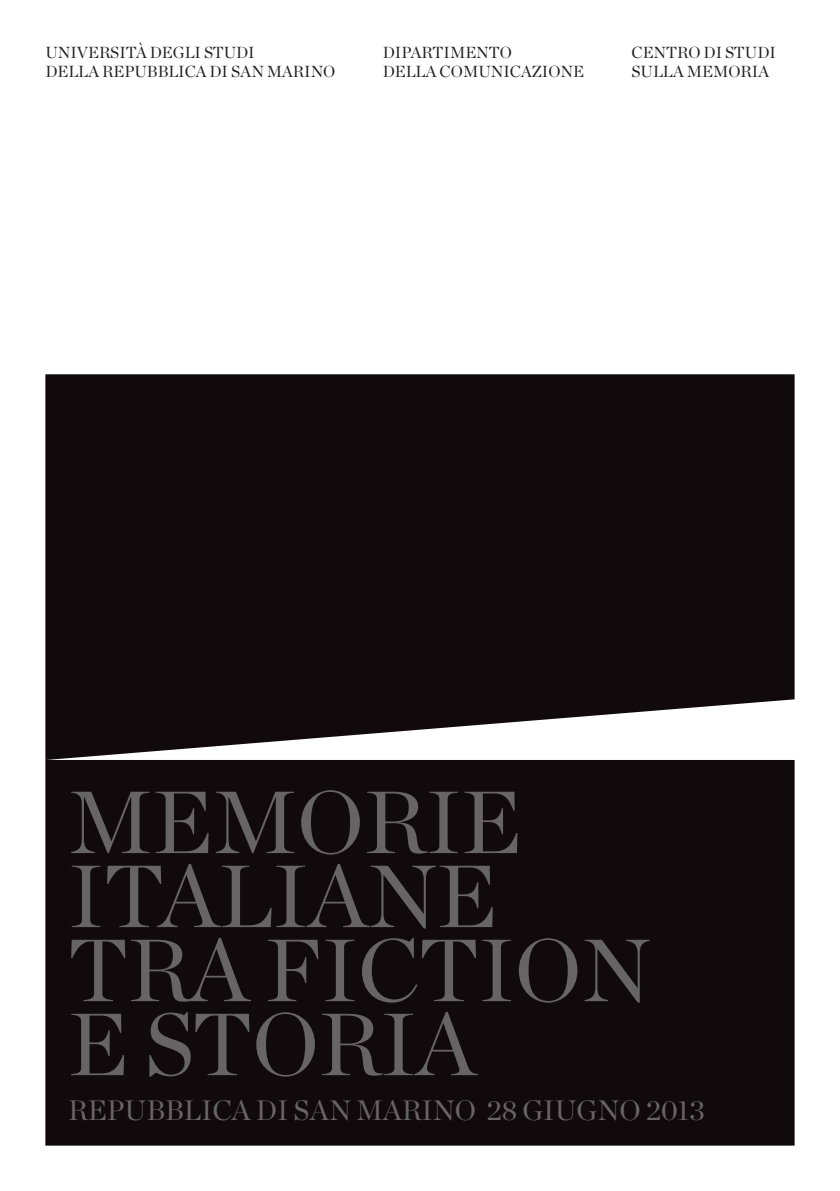
<style>
.page{position:relative;width:840px;height:1191px;background:#fff}
.page>*{position:absolute;margin:0;border:0;box-sizing:border-box;transform-origin:0 0}
.t1{font:88px/74px "Chronicle Display";color:#666465}
.t2{font:28px "Chronicle Display";color:#666465}
.t3{font:16px/19.2px "Chronicle Display";color:#231f20}
</style>
<div class="page">
<div style="left:45px;top:374px;width:749px;height:771px;background:#110a0c"></div>
<p class="t3" style="left:45px;top:42px;width:211px">UNIVERSITÀ DEGLI STUDI</p>
<p class="t3" style="left:45px;top:61px;width:291px">DELLA REPUBBLICA DI SAN MARINO</p>
<p class="t3" style="left:382px;top:42px;width:203px">DIPARTIMENTO<br>DELLA COMUNICAZIONE</p>
<p class="t3" style="left:631px;top:42px;width:146px">CENTRO DI STUDI<br>SULLA MEMORIA</p>
<p class="t1" style="left:68px;top:779px;width:454px">MEMORIE</p>
<p class="t1" style="left:68px;top:853px;width:583px">ITALIANE<br>TRA FICTION<br>E STORIA</p>
<p class="t2" style="left:68px;top:1088px;width:637px">REPUBBLICA DI SAN MARINO 28 GIUGNO 2013</p>
</div>
